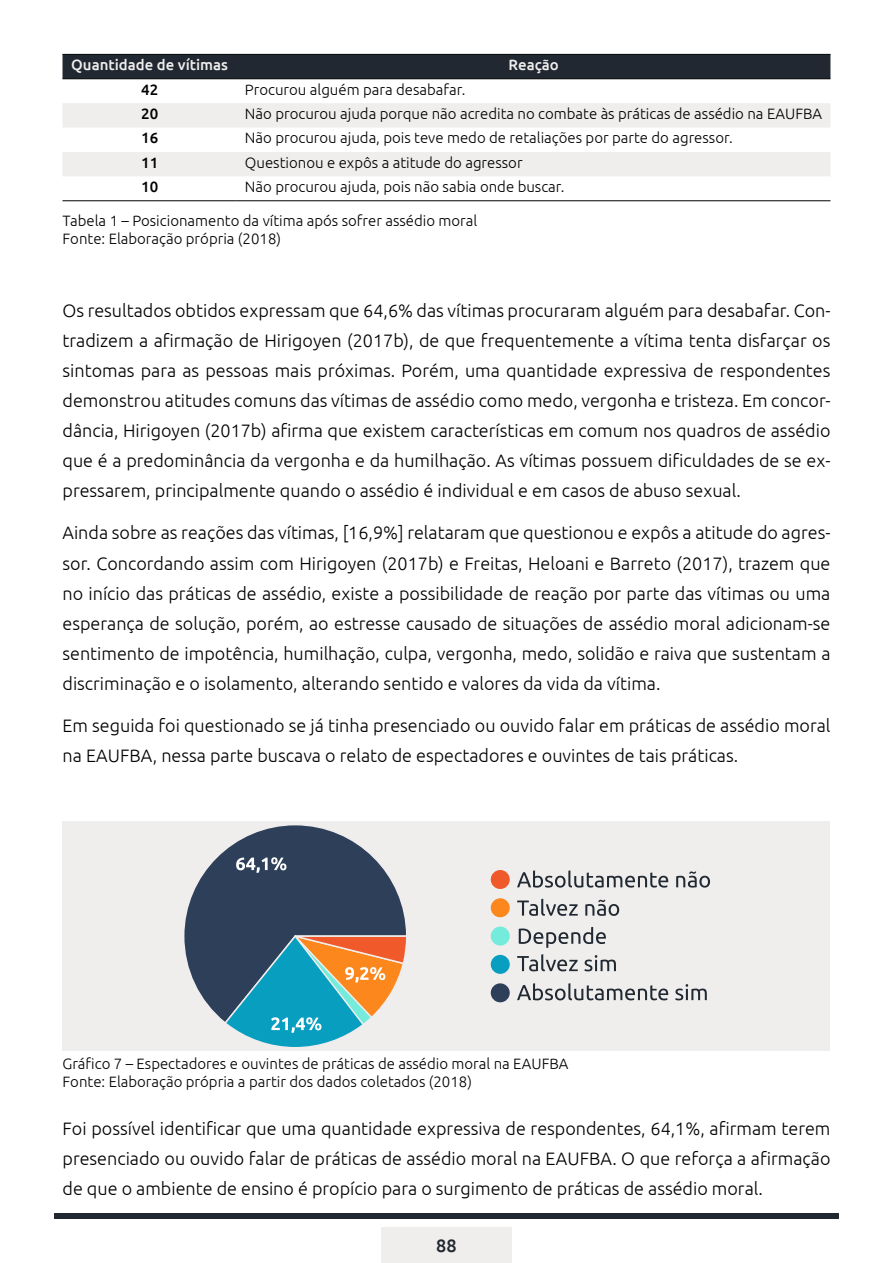
<style>
.page{position:relative;width:893px;height:1263px;background:#fff}
.page>*{position:absolute;margin:0;border:0;box-sizing:border-box;transform-origin:0 0}
.t1{font:300 18px/30px "Ubuntu";color:#000;text-align:justify}
.t2{font:500 18px "Ubuntu";color:#222832}
.t3{font:300 15px/18px "Ubuntu";color:#000}
.t4{font:500 15px "Ubuntu";color:#efeeed}
.t5{font:500 15px "Ubuntu";color:#000}
</style>
<div class="page">
<div style="left:381px;top:1228px;width:131px;height:35px;background:#efeeed"></div>
<div style="left:54px;top:1213px;width:785px;height:6px;background:#222832"></div>
<div style="left:63px;top:55px;width:767px;height:23px;background:#222832"></div>
<svg style="left:63px;top:103px;width:767px;height:73px;fill:#efeeed"></svg>
<hr style="left:63px;top:54px;width:174px;height:1px;background:#000">
<hr style="left:237px;top:54px;width:593px;height:1px;background:#000">
<hr style="left:63px;top:78px;width:174px;height:1px;background:#000">
<hr style="left:237px;top:78px;width:593px;height:1px;background:#000">
<hr style="left:63px;top:200px;width:174px;height:1px;background:#000">
<hr style="left:237px;top:200px;width:593px;height:1px;background:#000">
<div style="left:63px;top:821px;width:767px;height:230px;background:#efeeed"></div>
<svg style="left:184px;top:825px;width:222px;height:222px"></svg>
<div style="left:491px;top:870px;width:19px;height:19px;background:#f05929;border-radius:50%"></div>
<div style="left:491px;top:898px;width:19px;height:19px;background:#fc871c;border-radius:50%"></div>
<div style="left:491px;top:926px;width:19px;height:19px;background:#75ebdb;border-radius:50%"></div>
<div style="left:491px;top:955px;width:19px;height:19px;background:#089ebf;border-radius:50%"></div>
<div style="left:491px;top:983px;width:19px;height:19px;background:#2e4059;border-radius:50%"></div>
<svg style="left:517px;top:870px;width:151px;height:18px"></svg>
<svg style="left:676px;top:871px;width:34px;height:17px"></svg>
<svg style="left:517px;top:899px;width:61px;height:17px"></svg>
<svg style="left:585px;top:900px;width:34px;height:16px"></svg>
<svg style="left:519px;top:927px;width:87px;height:21px"></svg>
<svg style="left:517px;top:954px;width:61px;height:17px"></svg>
<svg style="left:584px;top:955px;width:32px;height:16px"></svg>
<svg style="left:517px;top:983px;width:151px;height:17px"></svg>
<svg style="left:675px;top:984px;width:32px;height:16px"></svg>
<p class="t4" style="left:71px;top:55px;width:158px">Quantidade de vítimas</p>
<p class="t4" style="left:509px;top:55px;width:52px">Reação</p>
<p class="t5" style="left:141px;top:80px;width:19px">42</p>
<p class="t3" style="left:245px;top:80px;width:222px">Procurou alguém para desabafar.</p>
<p class="t5" style="left:141px;top:104px;width:19px">20</p>
<p class="t3" style="left:245px;top:104px;width:579px">Não procurou ajuda porque não acredita no combate às práticas de assédio na EAUFBA</p>
<p class="t5" style="left:141px;top:129px;width:19px">16</p>
<p class="t3" style="left:245px;top:129px;width:489px">Não procurou ajuda, pois teve medo de retaliações por parte do agressor.</p>
<p class="t5" style="left:141px;top:153px;width:19px">11</p>
<p class="t3" style="left:245px;top:153px;width:279px">Questionou e expôs a atitude do agressor</p>
<p class="t5" style="left:141px;top:177px;width:19px">10</p>
<p class="t3" style="left:245px;top:178px;width:321px">Não procurou ajuda, pois não sabia onde buscar.</p>
<p class="t3" style="left:63px;top:211px;width:416px">Tabela 1 – Posicionamento da vítima após sofrer assédio moral<br>Fonte: Elaboração própria (2018)</p>
<p class="t1" style="left:63px;top:295px;width:769px">Os resultados obtidos expressam que 64,6% das vítimas procuraram alguém para desabafar. Con&shy;tradizem a afirmação de Hirigoyen (2017b), de que frequentemente a vítima tenta disfarçar os sintomas para as pessoas mais próximas. Porém, uma quantidade expressiva de respondentes demonstrou atitudes comuns das vítimas de assédio como medo, vergonha e tristeza. Em concor&shy;dância, Hirigoyen (2017b) afirma que existem características em comum nos quadros de assédio que é a predominância da vergonha e da humilhação. As vítimas possuem dificuldades de se ex&shy;pressarem, principalmente quando o assédio é individual e em casos de abuso sexual.</p>
<p class="t1" style="left:63px;top:518px;width:769px">Ainda sobre as reações das vítimas, [16,9%] relataram que questionou e expôs a atitude do agres&shy;sor. Concordando assim com Hirigoyen (2017b) e Freitas, Heloani e Barreto (2017), trazem que no início das práticas de assédio, existe a possibilidade de reação por parte das vítimas ou uma esperança de solução, porém, ao estresse causado de situações de assédio moral adicionam-se sentimento de impotência, humilhação, culpa, vergonha, medo, solidão e raiva que sustentam a discriminação e o isolamento, alterando sentido e valores da vida da vítima.</p>
<p class="t1" style="left:63px;top:710px;width:769px">Em seguida foi questionado se já tinha presenciado ou ouvido falar em práticas de assédio moral na EAUFBA, nessa parte buscava o relato de espectadores e ouvintes de tais práticas.</p>
<p class="t3" style="left:63px;top:1054px;width:507px">Gráfico 7 – Espectadores e ouvintes de práticas de assédio moral na EAUFBA<br>Fonte: Elaboração própria a partir dos dados coletados (2018)</p>
<p class="t1" style="left:63px;top:1113px;width:769px">Foi possível identificar que uma quantidade expressiva de respondentes, 64,1%, afirmam terem presenciado ou ouvido falar de práticas de assédio moral na EAUFBA. O que reforça a afirmação de que o ambiente de ensino é propício para o surgimento de práticas de assédio moral.</p>
<p class="t2" style="left:436px;top:1234px;width:22px">88</p>
</div>
